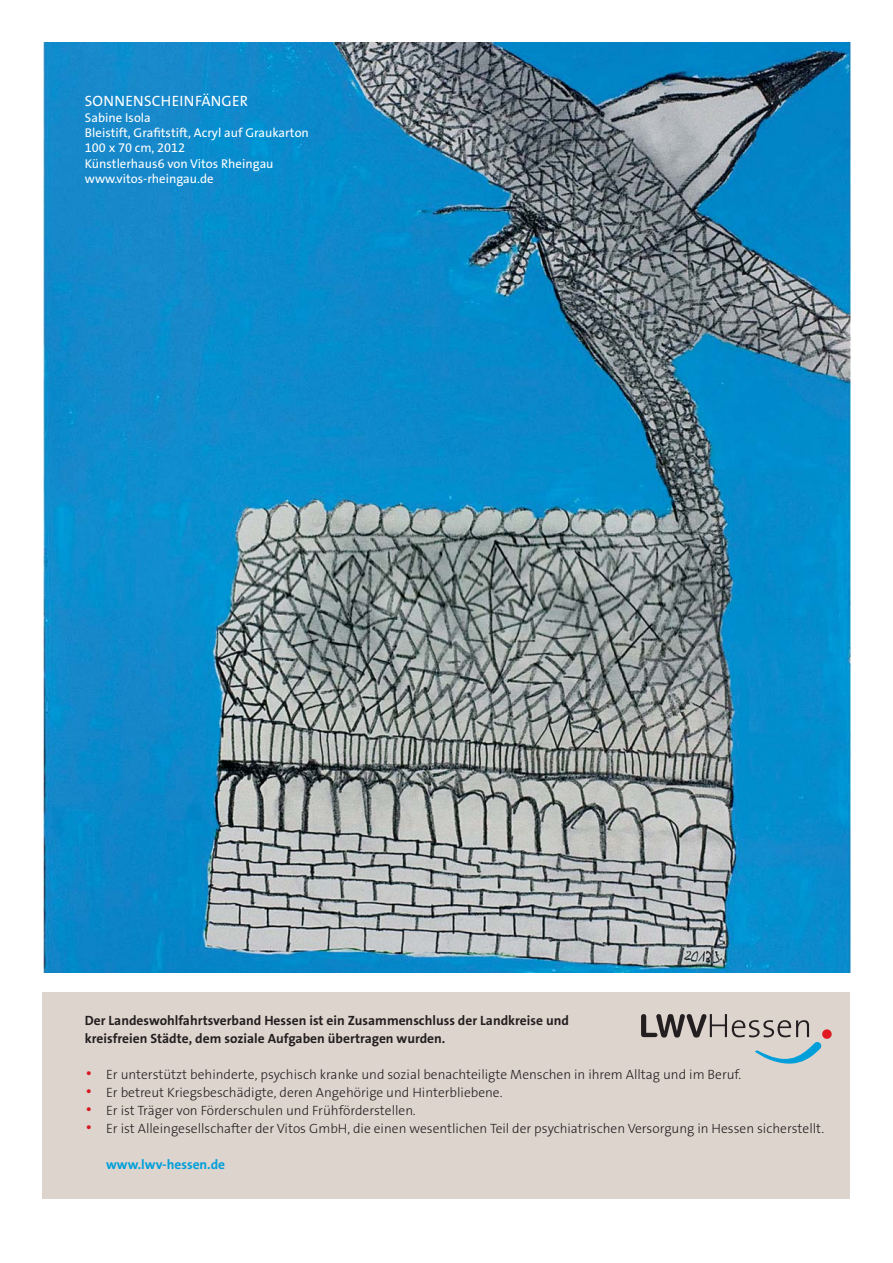
<style>
.page{position:relative;width:893px;height:1263px;background:#fff}
.page>*{position:absolute;margin:0;border:0;box-sizing:border-box;transform-origin:0 0}
.t1{font:15px "The Sans B W5 Plain";letter-spacing:.015em;color:#fff}
.t2{font:300 13.5px "The Sans B W3";color:#231f20}
.t3{font:700 13.5px/18px "The Sans B W7";color:#231f20}
.t4{font:700 13.5px "The Sans B W7";color:#009fda}
.t5{font:12.75px/15.3px "The Sans B W5 Plain";color:#fff}
.s1{font-size:19.5px;color:#d71920}
</style>
<div class="page">
<div style="left:42px;top:992px;width:808px;height:207px;background:#ded4ce"></div>
<img style="left:43px;top:43px;width:807px;height:929px">
<svg style="left:641px;top:1014px;width:191px;height:50px"></svg>
<p class="t1" style="left:85px;top:96px;width:165px">SONNENSCHEINFÄNGER</p>
<p class="t5" style="left:85px;top:111px;width:226px">Sabine Isola<br>Bleistift, Grafitstift, Acryl auf Graukarton<br>100 x 70 cm, 2012<br>Künstlerhaus6 von Vitos Rheingau www.vitos-rheingau.de</p>
<p class="t3" style="left:85px;top:1013px;width:486px">Der Landeswohlfahrtsverband Hessen ist ein Zusammenschluss der Landkreise und kreisfreien Städte, dem soziale Aufgaben übertragen wurden.</p>
<p class="t2" style="left:85px;top:1069px;width:658px"><span class="s1">•</span> Er unterstützt behinderte, psychisch kranke und sozial benachteiligte Menschen in ihrem Alltag und im Beruf.</p>
<p class="t2" style="left:85px;top:1087px;width:419px"><span class="s1">•</span> Er betreut Kriegsbeschädigte, deren Angehörige und Hinterbliebene.</p>
<p class="t2" style="left:85px;top:1105px;width:332px"><span class="s1">•</span> Er ist Träger von Förderschulen und Frühförderstellen.</p>
<p class="t2" style="left:85px;top:1123px;width:741px"><span class="s1">•</span> Er ist Alleingesellschafter der Vitos GmbH, die einen wesentlichen Teil der psychiatrischen Versorgung in Hessen sicherstellt.</p>
<p class="t4" style="left:106px;top:1159px;width:121px">www.lwv-hessen.de</p>
</div>
